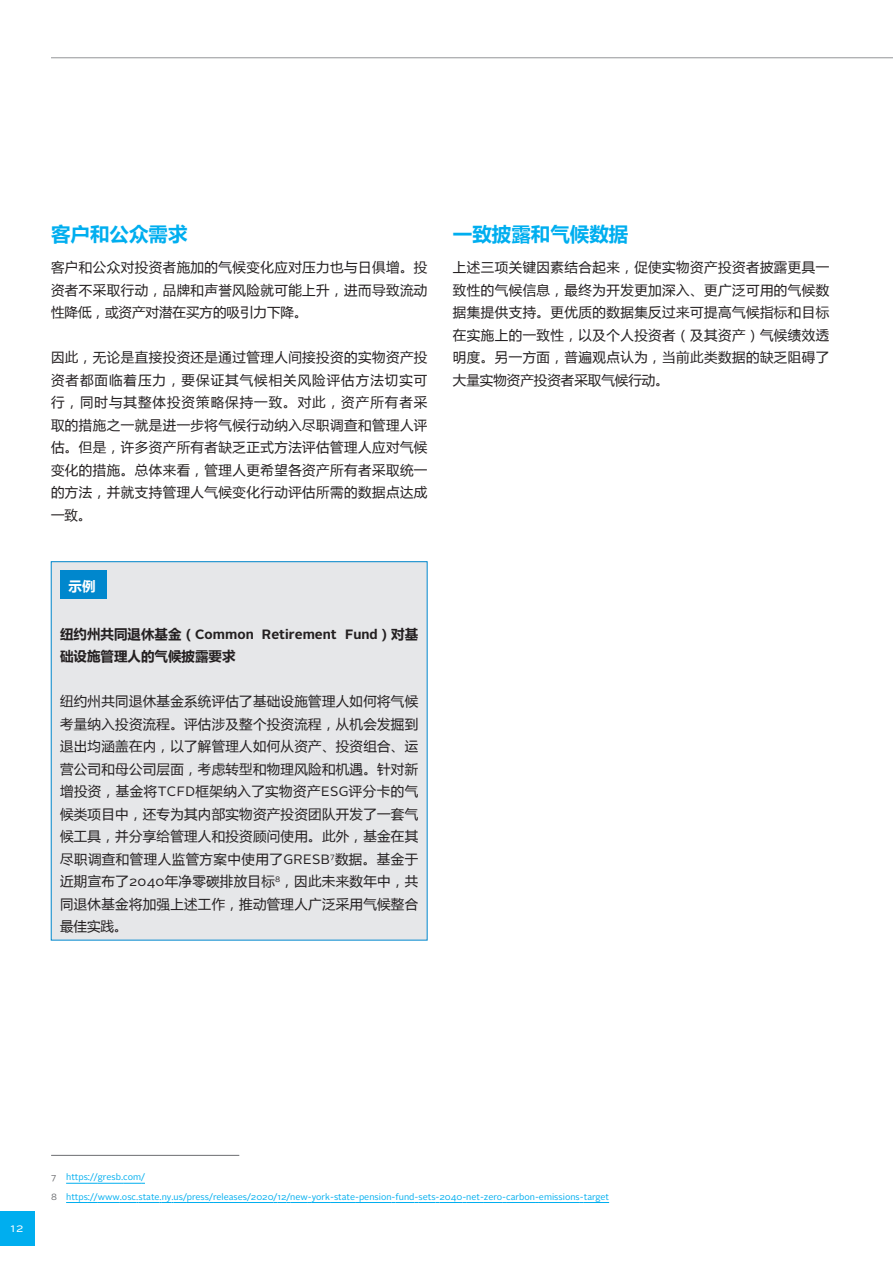
<style>
.page{position:relative;width:893px;height:1263px;background:#fff}
.page>*{position:absolute;margin:0;border:0;box-sizing:border-box;transform-origin:0 0}
.t1{font:700 19.5px "Microsoft Ya Hei";color:#00aeef}
.t2{font:13.5px/22.5px "Microsoft Ya Hei";letter-spacing:.035em;color:#231f20;text-align:justify}
.t3{font:700 13.5px "Alright Sans";color:#231f20}
.t4{font:700 13.5px "Microsoft Ya Hei";color:#231f20}
.t5{font:700 13.5px "Microsoft Ya Hei";color:#fff}
.t6{font:12px "Alright Sans";color:#fff}
.t7{font:9px/19.2px "Alright Sans";color:#00aeef}
.s1{font-family:"Microsoft Ya Hei"}
.s2{font-family:"Alright Sans"}
.s3{color:#6c6d70}
</style>
<div class="page">
<hr style="left:51px;top:57px;width:842px;height:1px;background:#939598">
<div style="left:0;top:1212px;width:34px;height:34px;background:#00aeef"></div>
<div style="left:51px;top:562px;width:376px;height:378px;background:#e6e7e9"></div>
<div style="left:60px;top:571px;width:47px;height:28px;background:#0087cd"></div>
<hr style="left:51px;top:1155px;width:188px;height:1px;background:#6c6d70">
<svg style="left:66px;top:1183px;width:79px;height:1px"></svg>
<svg style="left:66px;top:1202px;width:147px;height:1px"></svg>
<hr style="left:213px;top:1202px;width:34px;height:1px;background:#00aeef">
<svg style="left:247px;top:1202px;width:112px;height:1px"></svg>
<hr style="left:359px;top:1202px;width:33px;height:1px;background:#00aeef">
<svg style="left:392px;top:1202px;width:147px;height:1px"></svg>
<hr style="left:539px;top:1202px;width:41px;height:1px;background:#00aeef">
<svg style="left:580px;top:1202px;width:29px;height:1px"></svg>
<h1 class="t1" style="left:51px;top:221px;width:138px">客户和公众需求</h1>
<p class="t2" style="left:51px;top:256px;width:378px">客户和公众对投资者施加的气候变化应对压力也与日俱增。投资者不采取行动，品牌和声誉风险就可能上升，进而导致流动性降低，或资产对潜在买方的吸引力下降。</p>
<p class="t2" style="left:51px;top:346px;width:378px">因此，无论是直接投资还是通过管理人间接投资的实物资产投资者都面临着压力，要保证其气候相关风险评估方法切实可行，同时与其整体投资策略保持一致。对此，资产所有者采取的措施之一就是进一步将气候行动纳入尽职调查和管理人评估。但是，许多资产所有者缺乏正式方法评估管理人应对气候变化的措施。总体来看，管理人更希望各资产所有者采取统一的方法，并就支持管理人气候变化行动评估所需的数据点达成一致。</p>
<p class="t5" style="left:69px;top:576px;width:28px">示例</p>
<p class="t3" style="left:60px;top:624px;width:360px"><span class="s1">纽约州共同退休基金（</span>Common Retirement Fund<span class="s1">）对基</span></p>
<p class="t4" style="left:60px;top:647px;width:177px">础设施管理人的气候披露要求</p>
<p class="t2" style="left:60px;top:690px;width:360px">纽约州共同退休基金系统评估了基础设施管理人如何将气候考量纳入投资流程。评估涉及整个投资流程，从机会发掘到退出均涵盖在内，以了解管理人如何从资产、投资组合、运营公司和母公司层面，考虑转型和物理风险和机遇。针对新增投资，基金将<span class="s2">TCFD</span>框架纳入了实物资产<span class="s2">ESG</span>评分卡的气候类项目中，还专为其内部实物资产投资团队开发了一套气候工具，并分享给管理人和投资顾问使用。此外，基金在其尽职调查和管理人监管方案中使用了<span class="s2">GRESB</span><sup>7</sup>数据。基金于近期宣布了<span class="s2">2040</span>年净零碳排放目标<sup>8</sup>，因此未来数年中，共同退休基金将加强上述工作，推动管理人广泛采用气候整合最佳实践。</p>
<h1 class="t1" style="left:453px;top:221px;width:177px">一致披露和气候数据</h1>
<p class="t2" style="left:453px;top:256px;width:378px">上述三项关键因素结合起来，促使实物资产投资者披露更具一致性的气候信息，最终为开发更加深入、更广泛可用的气候数据集提供支持。更优质的数据集反过来可提高气候指标和目标在实施上的一致性，以及个人投资者（及其资产）气候绩效透明度。另一方面，普遍观点认为，当前此类数据的缺乏阻碍了大量实物资产投资者采取气候行动。</p>
<p class="t6" style="left:11px;top:1220px;width:14px">12</p>
<p class="t7" style="left:51px;top:1168px;width:559px"><span class="s3">7</span> https<span class="s1">://</span>gresb<span class="s1">.</span>com<span class="s1">/<br></span><span class="s3">8</span> https<span class="s1">://</span>www<span class="s1">.</span>osc<span class="s1">.</span>state<span class="s1">.</span>ny<span class="s1">.</span>us<span class="s1">/</span>press<span class="s1">/</span>releases<span class="s1">/</span>2020<span class="s1">/</span>12<span class="s1">/</span>new<span class="s1">-</span>york<span class="s1">-</span>state<span class="s1">-</span>pension<span class="s1">-</span>fund<span class="s1">-</span>sets<span class="s1">-</span>2040<span class="s1">-</span>net<span class="s1">-</span>zero<span class="s1">-</span>carbon<span class="s1">-</span>emissions<span class="s1">-</span>target</p>
</div>
